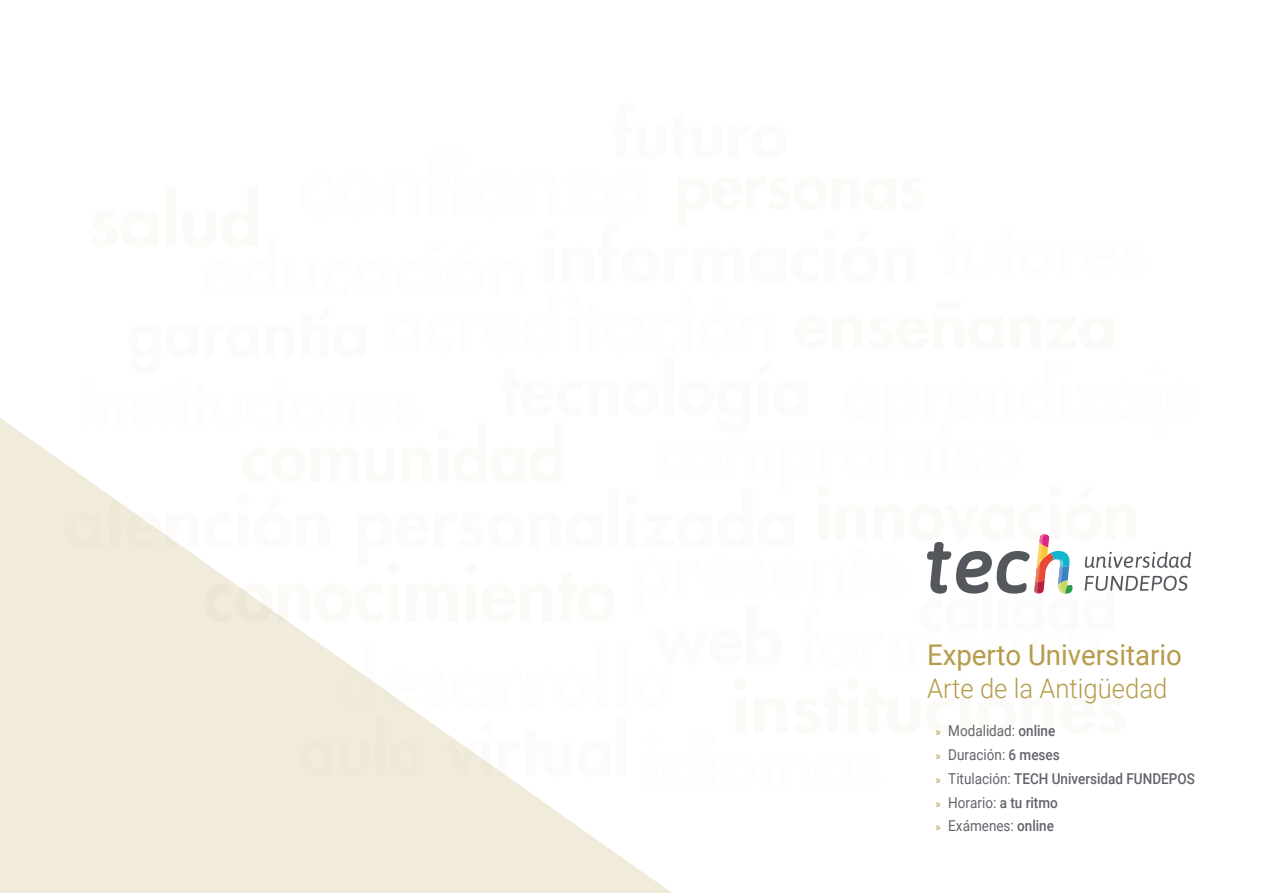
<style>
.page{position:relative;width:1263px;height:893px;background:#fff}
.page>*{position:absolute;margin:0;border:0;box-sizing:border-box;transform-origin:0 0}
.t1{font:28.5px "Roboto";color:#b49c4b}
.t2{font:300 27px "Roboto";color:#b49c4b;scale:.95 1}
.t3{font:500 15px/23.7px "Roboto";color:#61646a;scale:.9 1}
.s1{font-weight:400;font-size:12px;color:#b49c4b}
.s2{font-weight:400}
</style>
<div class="page">
<svg style="left:0;top:418px;width:672px;height:475px;background:#f1ecde"></svg>
<svg style="left:64px;top:418px;width:1128px;height:372px"></svg>
<h1 class="t1" style="left:927px;top:635px;width:256px">Experto Universitario</h1>
<h2 class="t2" style="left:927px;top:669px;width:255px">Arte de la Antigüedad</h2>
<p class="t3" style="left:935px;top:719px;width:290px"><span class="s1">»</span> <span class="s2">Modalidad:</span> online<br><span class="s1">»</span> <span class="s2">Duración:</span> 6 meses<br><span class="s1">»</span> <span class="s2">Titulación:</span> TECH Universidad FUNDEPOS <span class="s1">»</span> <span class="s2">Horario:</span> a tu ritmo<br><span class="s1">»</span> <span class="s2">Exámenes:</span> online</p>
</div>
